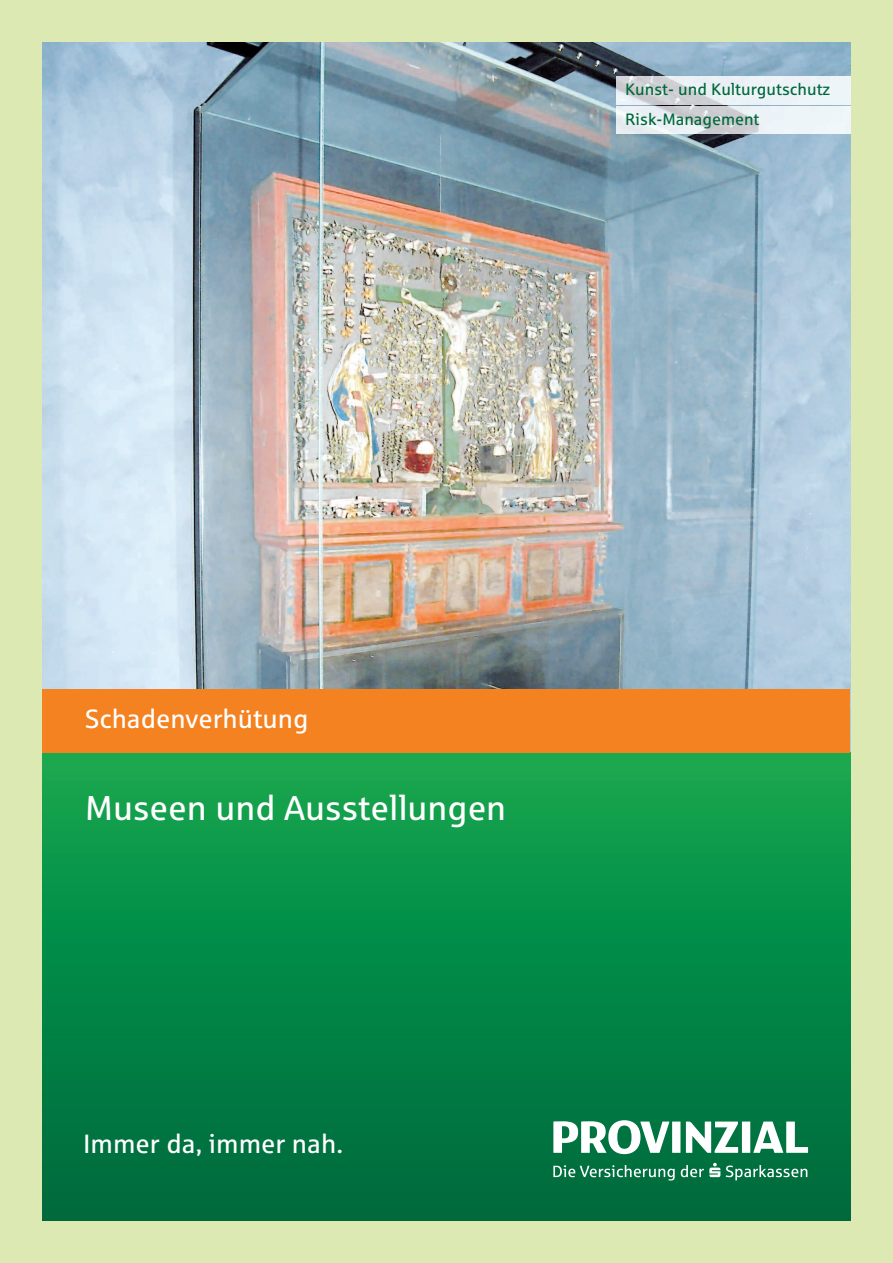
<style>
.page{position:relative;width:893px;height:1263px;background:#dce9b2}
.page>*{position:absolute;margin:0;border:0;box-sizing:border-box;transform-origin:0 0}
.t1{font:34.5px "Sparkasse Rg";color:#fff}
.t2{font:26.4px "Sparkasse Rg";color:#fff}
.t3{font:16.5px/29.7px "Sparkasse Rg";color:#00693b}
</style>
<div class="page">
<img style="left:43px;top:43px;width:807px;height:646px">
<div style="left:43px;top:752px;width:807px;height:468px;background:linear-gradient(to bottom,#12a84f,#00683d)"></div>
<svg style="left:553px;top:1120px;width:255px;height:34px;background:#83bba2"></svg>
<svg style="left:553px;top:1163px;width:255px;height:17px;background:#368d67"></svg>
<img style="left:617px;top:77px;width:233px;height:27px">
<img style="left:617px;top:106px;width:233px;height:28px">
<div style="left:43px;top:689px;width:807px;height:63px;background:#f58220"></div>
<p class="t3" style="left:625px;top:74px;width:207px">Kunst- und Kulturgutschutz<br>Risk-Management</p>
<p class="t2" style="left:85px;top:703px;width:225px">Schadenverhütung</p>
<p class="t1" style="left:85px;top:788px;width:374px">Sich rheit ist kein Zufall</p>
<p class="t1" style="left:85px;top:788px;width:423px">Museen und Ausstellungen</p>
<p class="t2" style="left:83px;top:1128px;width:261px">Immer da, immer nah.</p>
</div>
